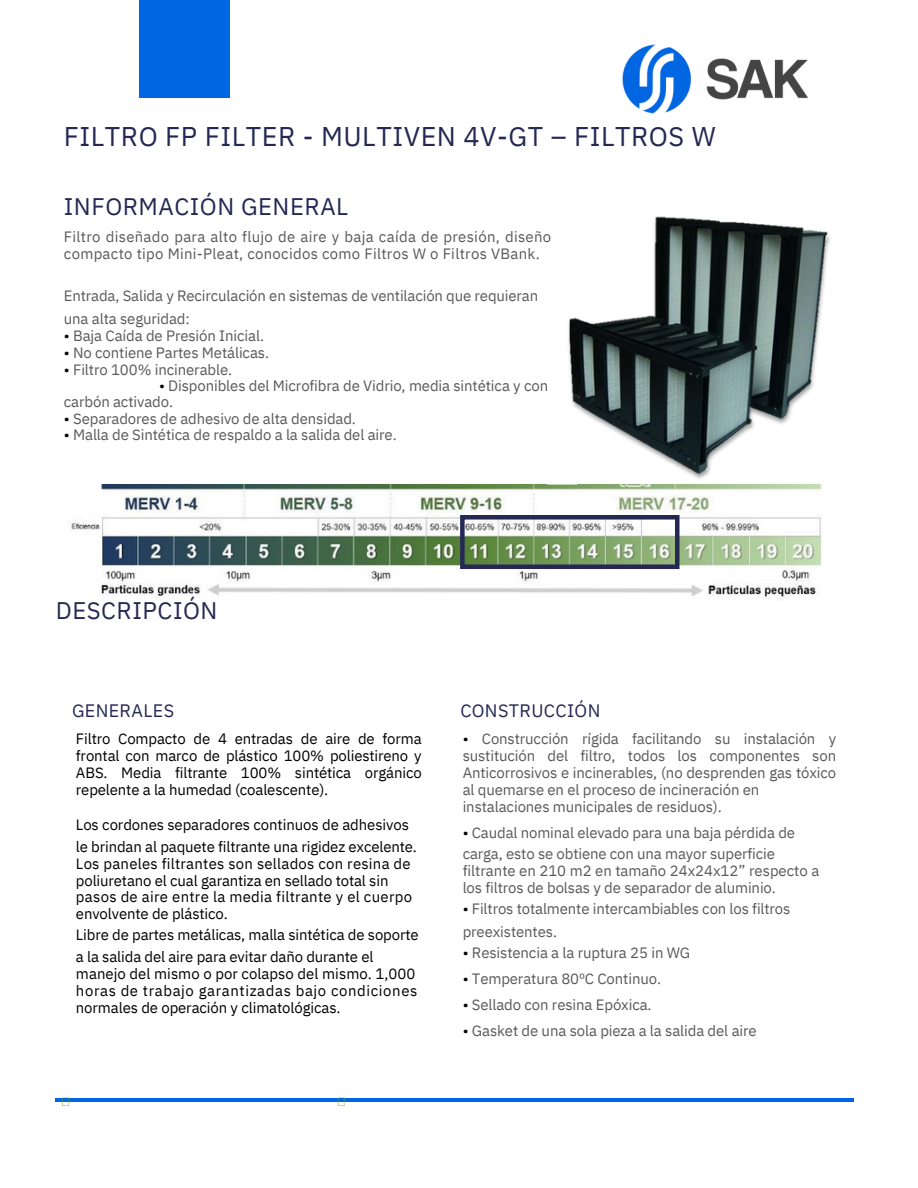
<style>
.page{position:relative;width:918px;height:1188px;background:#fff}
.page>*{position:absolute;margin:0;border:0;box-sizing:border-box;transform-origin:0 0}
.t1{font:27px "IBM Plex Sans";letter-spacing:.02em;color:#242852}
.t2{font:24px "IBM Plex Sans";letter-spacing:.02em;color:#242852}
.t3{font:18px "IBM Plex Sans";letter-spacing:.02em;color:#242852}
.t4{font:15px/16.8px "IBM Plex Sans";letter-spacing:-.01em;color:#595959;text-align:justify}
.t5{font:15px/16.8px "IBM Plex Sans";letter-spacing:-.01em;color:#000;text-align:justify}
.t6{font:15px/16.8px "IBM Plex Sans";letter-spacing:.02em;color:#595959}
.t7{font:15px "IBM Plex Sans";letter-spacing:.015em;color:#000}
.t8{font:15px "IBM Plex Sans";letter-spacing:.02em;color:#000}
.t9{font:15px "IBM Plex Sans";letter-spacing:.04em;color:#000}
.s1{color:#000}
</style>
<div class="page">
<hr style="left:56px;top:1098px;width:266px;height:3px;background:#0066e1">
<hr style="left:325px;top:1098px;width:178px;height:3px;background:#0066e1">
<hr style="left:506px;top:1098px;width:167px;height:3px;background:#0066e1">
<hr style="left:676px;top:1098px;width:178px;height:3px;background:#0066e1">
<img style="left:568px;top:216px;width:262px;height:263px">
<img style="left:71px;top:485px;width:751px;height:114px">
<div style="left:460px;top:515px;width:220px;height:54px;border:5px solid #242852"></div>
<img style="left:622px;top:44px;width:186px;height:70px">
<div style="left:139px;top:0;width:90px;height:98px;background:#0066e1"></div>
<p class="t1" style="left:64px;top:118px;width:653px">FILTRO FP FILTER - MULTIVEN 4V-GT – FILTROS W</p>
<p class="t2" style="left:64px;top:190px;width:286px">INFORMACIÓN GENERAL</p>
<p class="t6" style="left:64px;top:228px;width:489px">Filtro diseñado para alto flujo de aire y baja caída de presión, diseño compacto tipo Mini-Pleat, conocidos como Filtros W o Filtros VBank.</p>
<p class="t4" style="left:64px;top:287px;width:476px">Entrada, Salida y Recirculación en sistemas de ventilación que requieran</p>
<p class="t4" style="left:64px;top:310px;width:127px">una alta seguridad:</p>
<p class="t4" style="left:64px;top:327px;width:202px"><span class="s1">•</span> Baja Caída de Presión Inicial.</p>
<p class="t4" style="left:64px;top:344px;width:207px"><span class="s1">•</span> No contiene Partes Metálicas.</p>
<p class="t4" style="left:64px;top:360px;width:170px"><span class="s1">•</span> Filtro 100% incinerable.</p>
<p class="t4" style="left:159px;top:377px;width:391px"><span class="s1">•</span> Disponibles del Microfibra de Vidrio, media sintética y con</p>
<p class="t4" style="left:64px;top:393px;width:111px">carbón activado.</p>
<p class="t4" style="left:64px;top:410px;width:294px"><span class="s1">•</span> Separadores de adhesivo de alta densidad.</p>
<p class="t4" style="left:64px;top:426px;width:334px"><span class="s1">•</span> Malla de Sintética de respaldo a la salida del aire.</p>
<p class="t2" style="left:56px;top:594px;width:163px">DESCRIPCIÓN</p>
<p class="t3" style="left:72px;top:698px;width:104px">GENERALES</p>
<p class="t3" style="left:460px;top:698px;width:142px">CONSTRUCCIÓN</p>
<p class="t5" style="left:76px;top:730px;width:347px">Filtro Compacto de 4 entradas de aire de forma frontal con marco de plástico 100% poliestireno y ABS. Media filtrante 100% sintética orgánico repelente a la humedad (coalescente).</p>
<p class="t5" style="left:76px;top:816px;width:335px">Los cordones separadores continuos de adhesivos</p>
<p class="t5" style="left:76px;top:838px;width:343px">le brindan al paquete filtrante una rigidez excelente.</p>
<p class="t7" style="left:76px;top:854px;width:336px">Los paneles filtrantes son sellados con resina de</p>
<p class="t5" style="left:76px;top:872px;width:314px">poliuretano el cual garantiza en sellado total sin</p>
<p class="t8" style="left:76px;top:886px;width:338px">pasos de aire entre la media filtrante y el cuerpo</p>
<p class="t5" style="left:76px;top:905px;width:153px">envolvente de plástico.</p>
<p class="t5" style="left:76px;top:926px;width:344px">Libre de partes metálicas, malla sintética de soporte</p>
<p class="t5" style="left:76px;top:948px;width:299px">a la salida del aire para evitar daño durante el</p>
<p class="t5" style="left:76px;top:965px;width:341px">manejo del mismo o por colapso del mismo. 1,000</p>
<p class="t9" style="left:76px;top:981px;width:343px">horas de trabajo garantizadas bajo condiciones</p>
<p class="t5" style="left:76px;top:999px;width:266px">normales de operación y climatológicas.</p>
<p class="t4" style="left:463px;top:730px;width:375px"><span class="s1">•</span> Construcción rígida facilitando su instalación y sustitución del filtro, todos los componentes son Anticorrosivos e incinerables, (no desprenden gas tóxico al quemarse en el proceso de incineración en</p>
<p class="t4" style="left:463px;top:798px;width:261px">instalaciones municipales de residuos).</p>
<p class="t4" style="left:463px;top:824px;width:334px"><span class="s1">•</span> Caudal nominal elevado para una baja pérdida de</p>
<p class="t4" style="left:463px;top:845px;width:314px">carga, esto se obtiene con una mayor superficie</p>
<p class="t4" style="left:463px;top:862px;width:358px">filtrante en 210 m2 en tamaño 24x24x12” respecto a</p>
<p class="t4" style="left:463px;top:879px;width:315px">los filtros de bolsas y de separador de aluminio.</p>
<p class="t4" style="left:463px;top:900px;width:329px"><span class="s1">•</span> Filtros totalmente intercambiables con los filtros</p>
<p class="t4" style="left:463px;top:923px;width:96px">preexistentes.</p>
<p class="t4" style="left:463px;top:944px;width:229px"><span class="s1">•</span> Resistencia a la ruptura 25 in WG</p>
<p class="t4" style="left:463px;top:970px;width:200px"><span class="s1">•</span> Temperatura 80ºC Continuo.</p>
<p class="t4" style="left:463px;top:996px;width:191px"><span class="s1">•</span> Sellado con resina Epóxica.</p>
<p class="t4" style="left:463px;top:1022px;width:296px"><span class="s1">•</span> Gasket de una sola pieza a la salida del aire</p>
</div>
